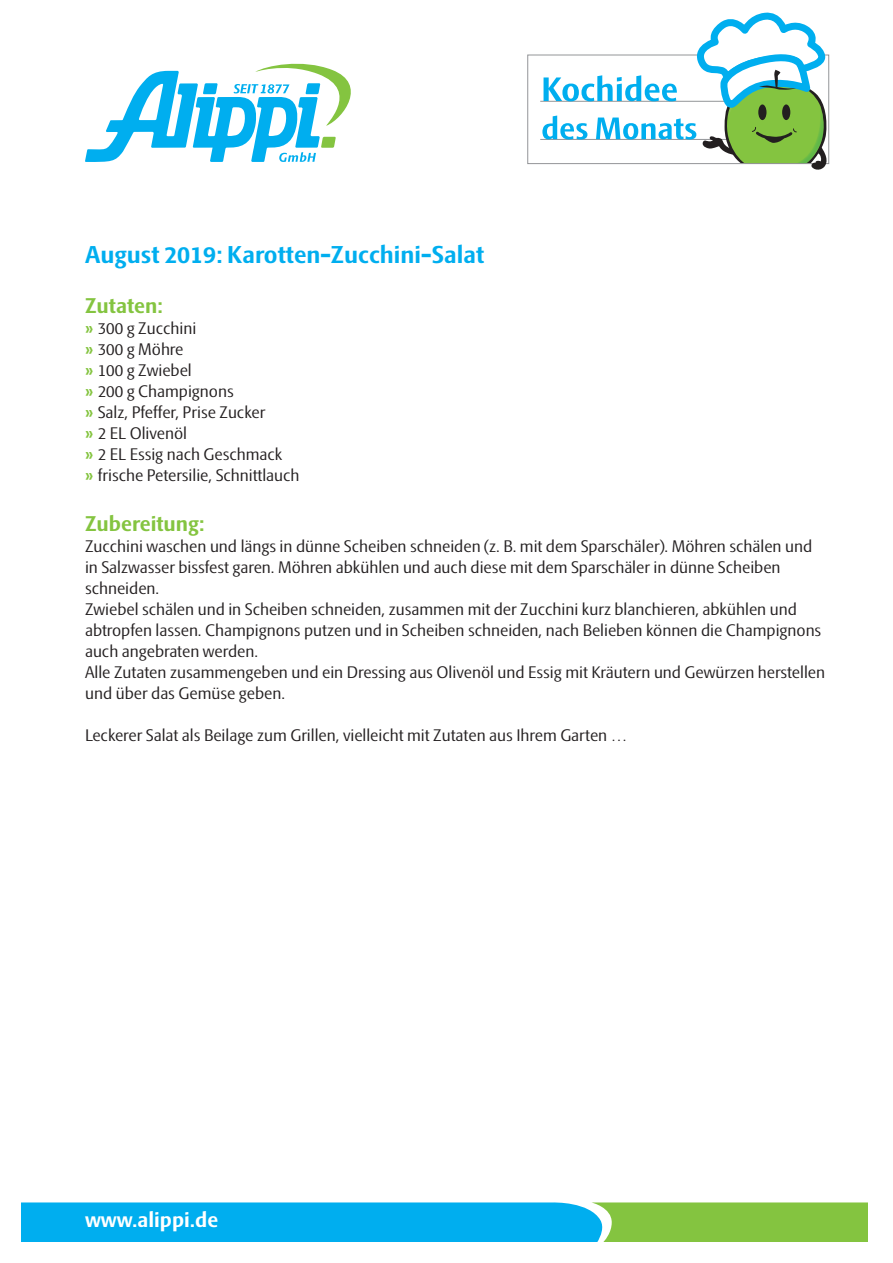
<style>
.page{position:relative;width:893px;height:1263px;background:#fff}
.page>*{position:absolute;margin:0;border:0;box-sizing:border-box;transform-origin:0 0}
.t1{font:700 24px "Skoda Sans";color:#00aeef}
.t2{font:700 21px "Skoda Sans";color:#84c440}
.t3{font:700 20.85px "Skoda Sans";color:#fff}
.t4{font:16.5px/21px "Skoda Sans";color:#231f20}
.s1{font-weight:700;color:#84c440}
</style>
<div class="page">
<hr style="left:540px;top:101px;width:277px;height:1px;background:#939598">
<hr style="left:540px;top:139px;width:277px;height:1px;background:#939598">
<svg style="left:542px;top:12px;width:285px;height:158px"></svg>
<svg style="left:85px;top:63px;width:266px;height:99px"></svg>
<svg style="left:21px;top:1202px;width:846px;height:40px;background:#2eb6ba"></svg>
<h1 class="t1" style="left:85px;top:240px;width:401px">August 2019: Karotten-Zucchini-Salat</h1>
<p class="t2" style="left:85px;top:293px;width:79px">Zutaten:</p>
<p class="t4" style="left:85px;top:318px;width:216px"><span class="s1">»</span> 300 g Zucchini<br><span class="s1">»</span> 300 g Möhre<br><span class="s1">»</span> 100 g Zwiebel<br><span class="s1">»</span> 200 g Champignons<br><span class="s1">»</span> Salz, Pfeffer, Prise Zucker<br><span class="s1">»</span> 2 EL Olivenöl<br><span class="s1">»</span> 2 EL Essig nach Geschmack<br><span class="s1">»</span> frische Petersilie, Schnittlauch</p>
<p class="t2" style="left:85px;top:512px;width:121px">Zubereitung:</p>
<p class="t4" style="left:85px;top:536px;width:742px">Zucchini waschen und längs in dünne Scheiben schneiden (z. B. mit dem Sparschäler). Möhren schälen und in Salzwasser bissfest garen. Möhren abkühlen und auch diese mit dem Sparschäler in dünne Scheiben schneiden.<br>Zwiebel schälen und in Scheiben schneiden, zusammen mit der Zucchini kurz blanchieren, abkühlen und abtropfen lassen. Champignons putzen und in Scheiben schneiden, nach Belieben können die Champignons auch angebraten werden.<br>Alle Zutaten zusammengeben und ein Dressing aus Olivenöl und Essig mit Kräutern und Gewürzen herstellen und über das Gemüse geben.</p>
<p class="t4" style="left:85px;top:725px;width:544px">Leckerer Salat als Beilage zum Grillen, vielleicht mit Zutaten aus Ihrem Garten …</p>
<p class="t3" style="left:85px;top:1207px;width:135px">www.alippi.de</p>
</div>
